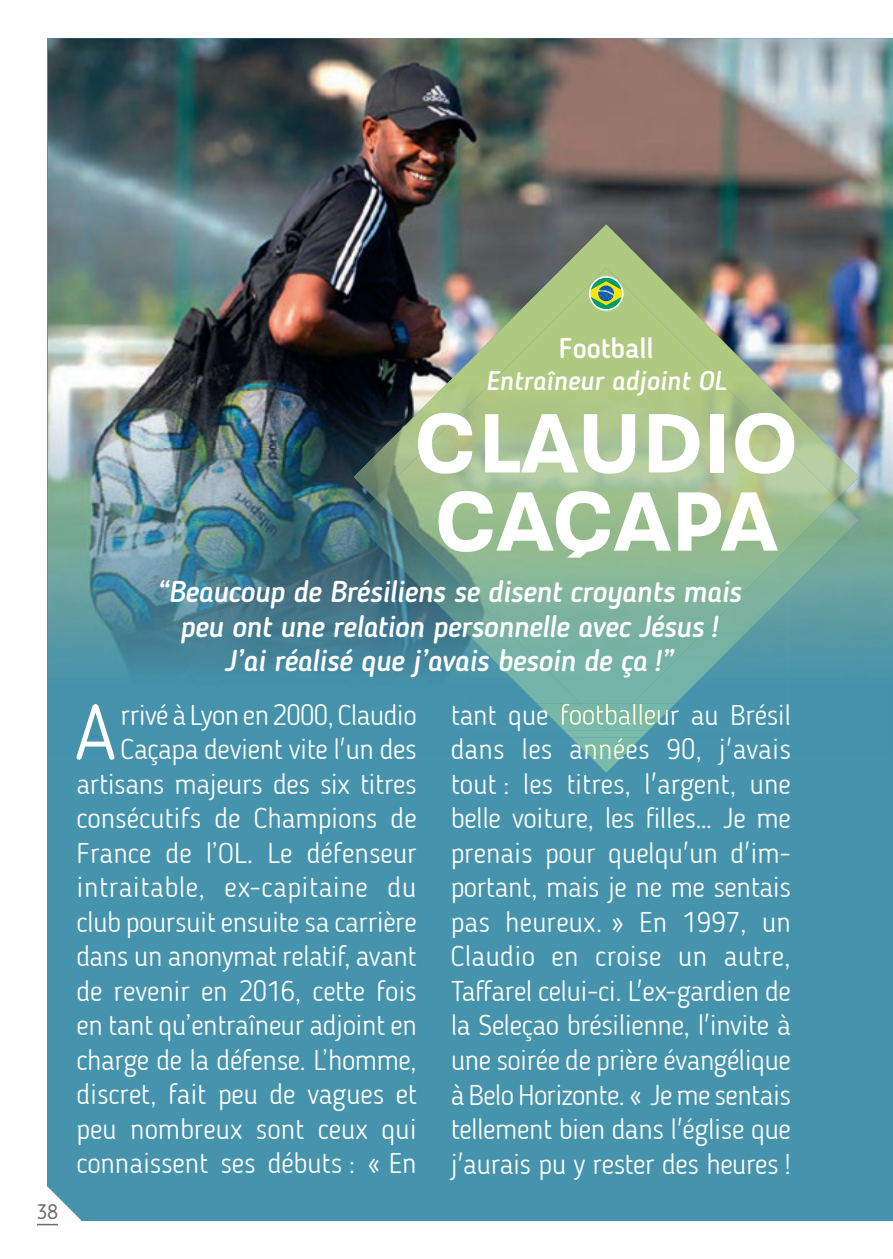
<style>
.page{position:relative;width:893px;height:1259px;background:#fff}
.page>*{position:absolute;margin:0;border:0;box-sizing:border-box;transform-origin:0 0}
.t1{font:83.1px "Velodroma Basic";letter-spacing:-.025em;color:#fff}
.t2{font:300 76.8px "Blogger Sans";color:#fff}
.t3{font:italic 500 30px/34.5px "Blogger Sans";letter-spacing:-.015em;color:#fff;text-align:center}
.t4{font:300 28.5px/34.5px "Blogger Sans";letter-spacing:-.015em;color:#fff;text-align:right}
.t5{font:300 28.5px "Blogger Sans";letter-spacing:.01em;color:#fff}
.t6{font:500 28.5px "Blogger Sans";color:#fff}
.t7{font:italic 500 27px "Blogger Sans";color:#fff}
.t8{font:21px "Blogger Sans";color:#6c6d70}
</style>
<div class="page">
<div style="left:48px;top:38px;width:845px;height:1182px;background:#4593ac"></div>
<img style="left:48px;top:38px;width:528px;height:410px">
<img style="left:576px;top:38px;width:317px;height:307px">
<img style="left:859px;top:345px;width:34px;height:103px">
<img style="left:48px;top:448px;width:306px;height:224px">
<img style="left:859px;top:448px;width:34px;height:207px">
<img style="left:354px;top:224px;width:505px;height:513px">
<img style="left:537px;top:703px;width:138px;height:27px">
<img style="left:571px;top:737px;width:71px;height:19px">
<svg style="left:590px;top:756px;width:32px;height:17px"></svg>
<img style="left:375px;top:267px;width:462px;height:436px">
<img style="left:580px;top:703px;width:52px;height:26px">
<svg style="left:590px;top:277px;width:33px;height:32px"></svg>
<svg style="left:590px;top:281px;width:33px;height:24px"></svg>
<div style="left:589px;top:276px;width:35px;height:35px;border:2px solid #fff;border-radius:50%"></div>
<svg style="left:567px;top:546px;width:20px;height:11px"></svg>
<svg style="left:37px;top:1186px;width:44px;height:40px"></svg>
<hr style="left:37px;top:1223px;width:21px;height:2px;background:#6c6d70">
<p class="t8" style="left:37px;top:1199px;width:22px">38</p>
<p class="t6" style="left:559px;top:331px;width:96px">Football</p>
<p class="t7" style="left:486px;top:364px;width:242px">Entraîneur adjoint OL</p>
<h1 class="t1" style="left:413px;top:401px;width:388px">CLAUDIO</h1>
<h1 class="t1" style="left:434px;top:479px;width:347px">CACAPA</h1>
<p class="t3" style="left:156px;top:574px;width:586px">“Beaucoup de Brésiliens se disent croyants mais peu ont une relation personnelle avec Jésus !<br>J’ai réalisé que j’avais besoin de ça !”</p>
<p class="t4" style="left:77px;top:697px;width:342px">rrivé à Lyon en 2000, Claudio<br>Caçapa devient vite l'un des artisans majeurs des six titres consécutifs de Champions de<br>France de l’OL. Le défenseur intraitable, ex-capitaine du club poursuit ensuite sa carrière dans un anonymat relatif, avant de revenir en 2016, cette fois en tant qu’entraîneur adjoint en charge de la défense. L’homme, discret, fait peu de vagues et peu nombreux sont ceux qui connaissent ses débuts : « En</p>
<p class="t4" style="left:451px;top:697px;width:342px">tant que footballeur au Brésil</p>
<h2 class="t2" style="left:74px;top:686px;width:44px">A</h2>
<p class="t5" style="left:451px;top:732px;width:342px">dans les années 90, j'avais</p>
<p class="t4" style="left:451px;top:766px;width:342px;text-align:justify">tout : les titres, l'argent, une belle voiture, les filles… Je me prenais pour quelqu'un d'im&shy;portant, mais je ne me sentais pas heureux. » En 1997, un Claudio en croise un autre, Taffarel celui-ci. L'ex-gardien de la Seleçao brésilienne, l'invite à une soirée de prière évangélique à Belo Horizonte. « Je me sentais tellement bien dans l'église que j'aurais pu y rester des heures !</p>
</div>
